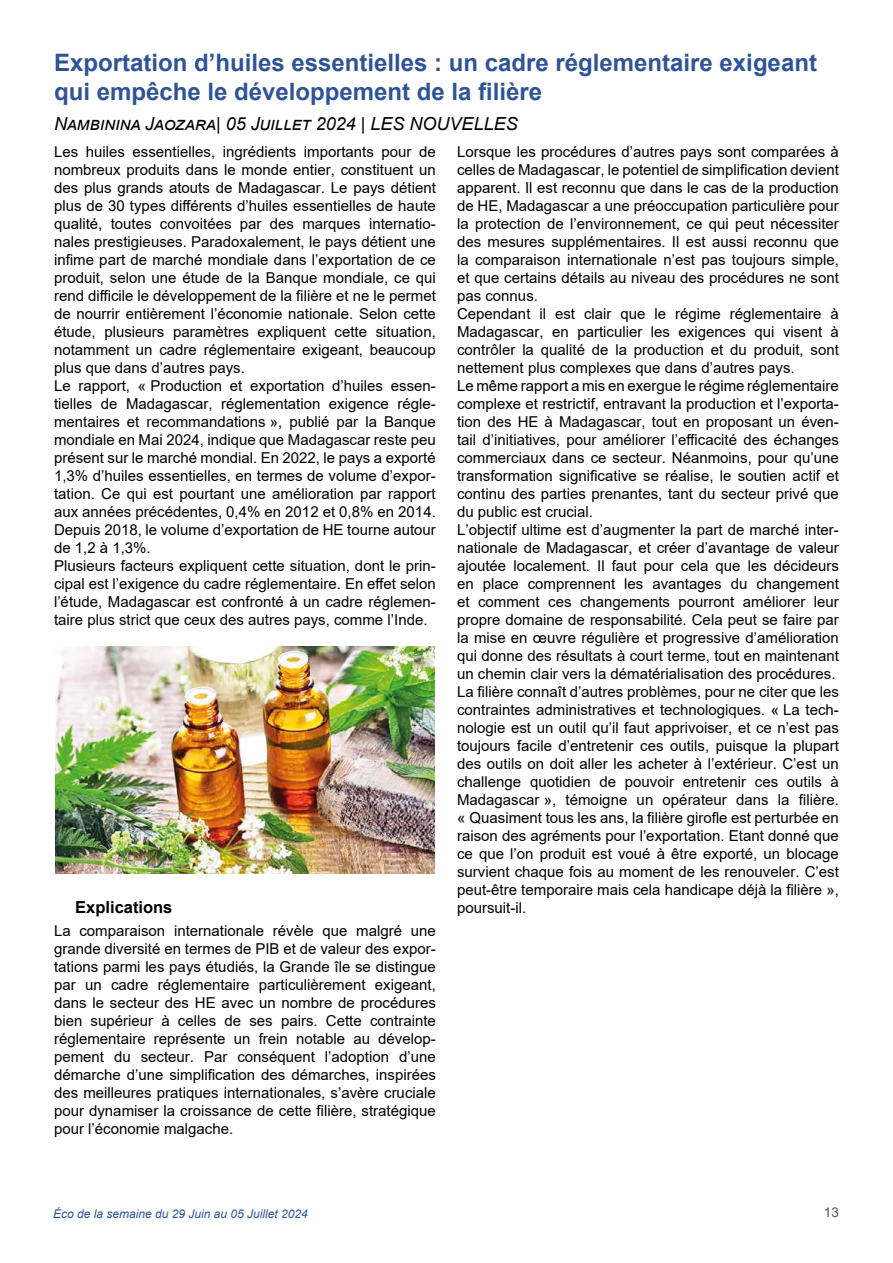
<style>
.page{position:relative;width:893px;height:1263px;background:#fff}
.page>*{position:absolute;margin:0;border:0;box-sizing:border-box;transform-origin:0 0}
.t1{font:700 24px/28.8px "Arial";color:#2f5496}
.t2{font:italic 18px "Arial";color:#000}
.t3{font:700 16.5px "Arial";color:#000}
.t4{font:15px/18px "Arial";color:#000}
.t5{font:13.5px "Arial";color:#525252}
.t6{font:italic 12px "Arial";color:#2f5496}
</style>
<div class="page">
<img style="left:56px;top:647px;width:378px;height:226px">
<h1 class="t1" style="left:54px;top:49px;width:764px">Exportation d’huiles essentielles : un cadre réglementaire exigeant qui empêche le développement de la filière</h1>
<p class="t2" style="left:54px;top:112px;width:465px">Nambinina Jaozara| 05 Juillet 2024 | LES NOUVELLES</p>
<p class="t4" style="left:54px;top:143px;width:383px">Les huiles essentielles, ingrédients importants pour de nombreux produits dans le monde entier, constituent un des plus grands atouts de Madagascar. Le pays détient plus de 30 types différents d’huiles essentielles de haute qualité, toutes convoitées par des marques internatio&shy;nales prestigieuses. Paradoxalement, le pays détient une infime part de marché mondiale dans l’exportation de ce produit, selon une étude de la Banque mondiale, ce qui rend difficile le développement de la filière et ne le permet de nourrir entièrement l’économie nationale. Selon cette étude, plusieurs paramètres expliquent cette situation, notamment un cadre réglementaire exigeant, beaucoup plus que dans d’autres pays.<br>Le rapport, « Production et exportation d’huiles essen&shy;tielles de Madagascar, réglementation exigence régle&shy;mentaires et recommandations », publié par la Banque mondiale en Mai 2024, indique que Madagascar reste peu présent sur le marché mondial. En 2022, le pays a exporté 1,3% d’huiles essentielles, en termes de volume d’expor&shy;tation. Ce qui est pourtant une amélioration par rapport aux années précédentes, 0,4% en 2012 et 0,8% en 2014.<br>Depuis 2018, le volume d’exportation de HE tourne autour de 1,2 à 1,3%.<br>Plusieurs facteurs expliquent cette situation, dont le prin&shy;cipal est l’exigence du cadre réglementaire. En effet selon l’étude, Madagascar est confronté à un cadre réglemen&shy;taire plus strict que ceux des autres pays, comme l’Inde.</p>
<p class="t4" style="left:457px;top:143px;width:383px">Lorsque les procédures d’autres pays sont comparées à celles de Madagascar, le potentiel de simplification devient apparent. Il est reconnu que dans le cas de la production de HE, Madagascar a une préoccupation particulière pour la protection de l’environnement, ce qui peut nécessiter des mesures supplémentaires. Il est aussi reconnu que la comparaison internationale n’est pas toujours simple, et que certains détails au niveau des procédures ne sont pas connus.<br>Cependant il est clair que le régime réglementaire à Madagascar, en particulier les exigences qui visent à contrôler la qualité de la production et du produit, sont nettement plus complexes que dans d’autres pays.<br>Le même rapport a mis en exergue le régime réglementaire complexe et restrictif, entravant la production et l’exporta&shy;tion des HE à Madagascar, tout en proposant un éven&shy;tail d’initiatives, pour améliorer l’efficacité des échanges commerciaux dans ce secteur. Néanmoins, pour qu’une transformation significative se réalise, le soutien actif et continu des parties prenantes, tant du secteur privé que du public est crucial.<br>L’objectif ultime est d’augmenter la part de marché inter&shy;nationale de Madagascar, et créer d’avantage de valeur ajoutée localement. Il faut pour cela que les décideurs en place comprennent les avantages du changement et comment ces changements pourront améliorer leur propre domaine de responsabilité. Cela peut se faire par la mise en œuvre régulière et progressive d’amélioration qui donne des résultats à court terme, tout en maintenant un chemin clair vers la dématérialisation des procédures.<br>La filière connaît d’autres problèmes, pour ne citer que les contraintes administratives et technologiques. « La tech&shy;nologie est un outil qu’il faut apprivoiser, et ce n’est pas toujours facile d’entretenir ces outils, puisque la plupart des outils on doit aller les acheter à l’extérieur. C’est un challenge quotidien de pouvoir entretenir ces outils à Madagascar », témoigne un opérateur dans la filière. « Quasiment tous les ans, la filière girofle est perturbée en raison des agréments pour l’exportation. Etant donné que ce que l’on produit est voué à être exporté, un blocage survient chaque fois au moment de les renouveler. C’est peut-être temporaire mais cela handicape déjà la filière », poursuit-il.</p>
<p class="t3" style="left:75px;top:895px;width:99px">Explications</p>
<p class="t4" style="left:54px;top:922px;width:383px;text-align:justify">La comparaison internationale révèle que malgré une grande diversité en termes de PIB et de valeur des expor&shy;tations parmi les pays étudiés, la Grande île se distingue par un cadre réglementaire particulièrement exigeant, dans le secteur des HE avec un nombre de procédures bien supérieur à celles de ses pairs. Cette contrainte réglementaire représente un frein notable au dévelop&shy;pement du secteur. Par conséquent l’adoption d’une démarche d’une simplification des démarches, inspirées des meilleures pratiques internationales, s’avère cruciale pour dynamiser la croissance de cette filière, stratégique pour l’économie malgache.</p>
<p class="t6" style="left:53px;top:1205px;width:256px">Éco de la semaine du 29 Juin au 05 Juillet 2024</p>
<p class="t5" style="left:824px;top:1203px;width:17px">13</p>
</div>
